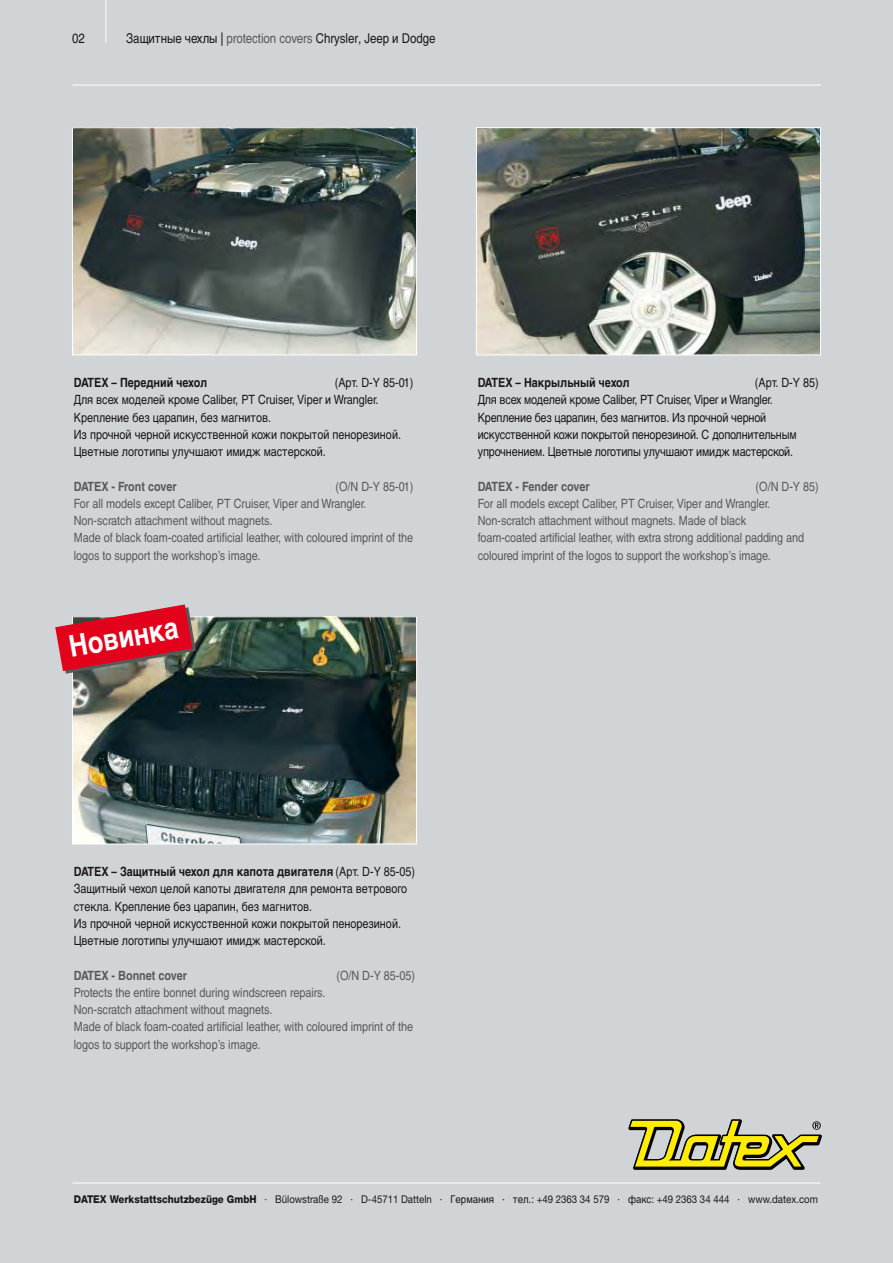
<style>
.page{position:relative;width:893px;height:1263px;background:#d0d4d6}
.page>*{position:absolute;margin:0;border:0;box-sizing:border-box;transform-origin:0 0}
.t1{font:700 30px "Helvetica Cyr";color:#fff;scale:.85 1}
.t2{font:13.5px "Helvetica Cyr Upright";color:#1a171c;scale:.85 1}
.t3{font:12.75px/17.2px "Helvetica Cyr Upright";color:#58585a;scale:.85 1}
.t4{font:12.75px/17.2px "Helvetica Cyr Upright";color:#1a171c;scale:.85 1}
.t5{font:700 12.75px "Helvetica Cyr";color:#1a171c;scale:.85 1}
.t6{font:700 12.75px "Helvetica Cyr";color:#58585a;scale:.85 1}
.t7{font:10.8px "Helvetica Neue";color:#1a171c;scale:.9 1}
.s1{color:#58585a}
.s2{font-family:"Helvetica Cyr Upright";font-weight:400}
.s3{font-weight:800}
.s4{font-family:"Helvetica Cyr Upright"}
</style>
<div class="page">
<hr style="left:72px;top:1183px;width:749px;height:1px;background:#fff">
<svg style="left:628px;top:1119px;width:194px;height:51px"></svg>
<hr style="left:106px;top:0;width:1px;height:43px;background:#fff">
<hr style="left:72px;top:85px;width:749px;height:1px;background:#fff">
<img style="left:478px;top:130px;width:341px;height:223px">
<div style="left:476px;top:128px;width:345px;height:227px;border:1px solid #fff"></div>
<img style="left:74px;top:130px;width:341px;height:223px">
<div style="left:72px;top:128px;width:345px;height:227px;border:1px solid #fff"></div>
<img style="left:74px;top:619px;width:341px;height:223px">
<div style="left:72px;top:617px;width:345px;height:227px;border:1px solid #fff"></div>
<svg style="left:55px;top:604px;width:141px;height:70px"></svg>
<p class="t2" style="left:72px;top:33px;width:17px">02</p>
<p class="t2" style="left:126px;top:33px;width:365px">Защитные чехлы | <span class="s1">protection covers</span> Chrysler, Jeep и Dodge</p>
<p class="t5" style="left:74px;top:378px;width:159px">DATEX – Передний чехол</p>
<p class="t4" style="left:74px;top:375px;width:401px;text-indent:261px">(Арт. D-Y 85-01)<br>Для всех моделей кроме Caliber, PT Cruiser, Viper и Wrangler.<br>Крепление без царапин, без магнитов.<br>Из прочной черной искусственной кожи покрытой пенорезиной.<br>Цветные логотипы улучшают имидж мастерской.</p>
<p class="t6" style="left:74px;top:481px;width:122px">DATEX - Front cover</p>
<p class="t3" style="left:74px;top:479px;width:401px;text-indent:262px">(O/N D-Y 85-01)<br>For all models except Caliber, PT Cruiser, Viper and Wrangler.<br>Non-scratch attachment without magnets.<br>Made of black foam-coated artificial leather, with coloured imprint of the logos to support the workshop’s image.</p>
<h1 class="t1" style="left:67px;top:636px;width:131px;rotate:-10deg">Новинка</h1>
<p class="t5" style="left:478px;top:378px;width:180px">DATEX – Накрыльный чехол</p>
<p class="t4" style="left:478px;top:375px;width:403px;text-indent:277px">(Арт. D-Y 85)<br>Для всех моделей кроме Caliber, PT Cruiser, Viper и Wrangler.<br>Крепление без царапин, без магнитов. Из прочной черной искусственной кожи покрытой пенорезиной. С дополнительным упрочнением. Цветные логотипы улучшают имидж мастерской.</p>
<p class="t6" style="left:478px;top:481px;width:133px">DATEX - Fender cover</p>
<p class="t3" style="left:478px;top:479px;width:403px;text-indent:278px">(O/N D-Y 85)<br>For all models except Caliber, PT Cruiser, Viper and Wrangler.<br>Non-scratch attachment without magnets. Made of black<br>foam-coated artificial leather, with extra strong additional padding and coloured imprint of the logos to support the workshop’s image.</p>
<p class="t5" style="left:74px;top:867px;width:403px">DATEX – Защитный чехол для капота двигателя <span class="s2">(Арт. D-Y 85-05)</span></p>
<p class="t4" style="left:74px;top:881px;width:394px">Защитный чехол целой капоты двигателя для ремонта ветрового стекла. Крепление без царапин, без магнитов.<br>Из прочной черной искусственной кожи покрытой пенорезиной.<br>Цветные логотипы улучшают имидж мастерской.</p>
<p class="t6" style="left:74px;top:970px;width:135px">DATEX - Bonnet cover</p>
<p class="t3" style="left:336px;top:968px;width:94px">(O/N D-Y 85-05)</p>
<p class="t3" style="left:74px;top:985px;width:401px">Protects the entire bonnet during windscreen repairs.<br>Non-scratch attachment without magnets.<br>Made of black foam-coated artificial leather, with coloured imprint of the logos to support the workshop’s image.</p>
<p class="t7" style="left:74px;top:1195px;width:828px"><span class="s3">DATEX Werkstattschutzbezüge GmbH</span> · Bülowstraße 92 · D-45711 Datteln · <span class="s4">Гepмания</span> · <span class="s4">тел</span>.: +49 2363 34 579 · <span class="s4">факс</span>: +49 2363 34 444 · www.datex.com</p>
</div>
